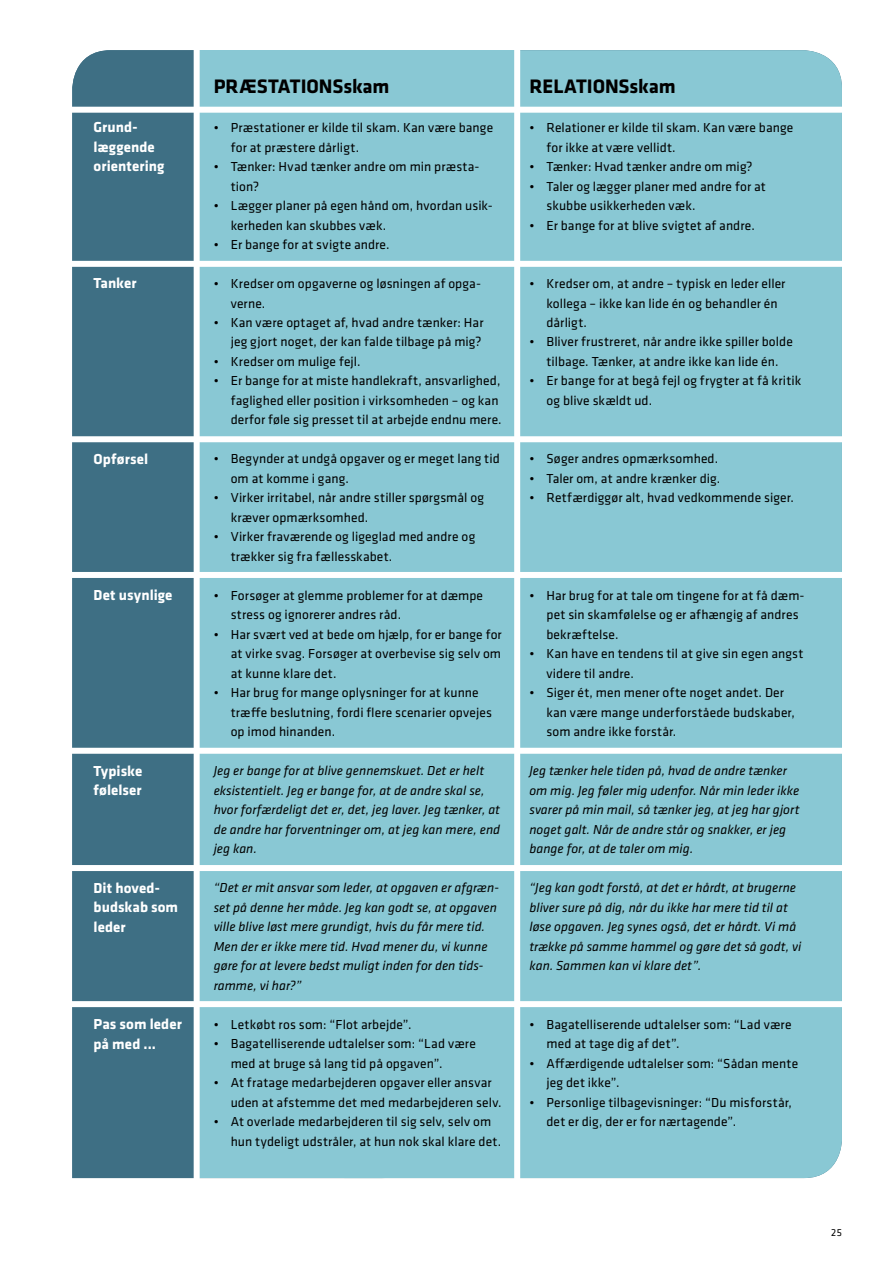
<style>
.page{position:relative;width:893px;height:1263px;background:#fff}
.page>*{position:absolute;margin:0;border:0;box-sizing:border-box;transform-origin:0 0}
.t1{font:700 20.25px "Klavika Basic";letter-spacing:-.005em;color:#000}
.t2{font:700 15px/19.5px "Klavika Basic";letter-spacing:.005em;color:#fff}
.t3{font:13.5px/19.5px "Klavika Basic";letter-spacing:.005em;color:#000}
.t4{font:italic 13.5px/19.5px "Klavika Basic";letter-spacing:.005em;color:#000}
.t5{font:10.5px "Klavika Basic";color:#000}
</style>
<div class="page">
<div style="left:520px;top:50px;width:322px;height:1128px;background:#89c8d4"></div>
<div style="left:72px;top:50px;width:122px;height:1128px;background:#3e6f84"></div>
<div style="left:197px;top:50px;width:320px;height:1128px;background:#89c8d4"></div>
<div style="left:0;top:107px;width:893px;height:6px;background:#fff"></div>
<div style="left:0;top:261px;width:893px;height:6px;background:#fff"></div>
<div style="left:0;top:436px;width:893px;height:6px;background:#fff"></div>
<div style="left:0;top:572px;width:893px;height:6px;background:#fff"></div>
<div style="left:0;top:748px;width:893px;height:6px;background:#fff"></div>
<div style="left:0;top:865px;width:893px;height:6px;background:#fff"></div>
<div style="left:0;top:1001px;width:893px;height:6px;background:#fff"></div>
<div style="left:194px;top:35px;width:6px;height:1192px;background:#fff"></div>
<div style="left:514px;top:35px;width:6px;height:1192px;background:#fff"></div>
<p class="t2" style="left:94px;top:117px;width:72px">Grund&shy;læggende orientering</p>
<p class="t2" style="left:94px;top:273px;width:45px">Tanker</p>
<p class="t2" style="left:94px;top:448px;width:56px">Opførsel</p>
<p class="t2" style="left:94px;top:585px;width:81px">Det usynlige</p>
<p class="t2" style="left:94px;top:760px;width:50px">Typiske følelser</p>
<p class="t2" style="left:94px;top:877px;width:86px">Dit hoved&shy;budskab som leder</p>
<p class="t2" style="left:94px;top:1014px;width:90px">Pas som leder på med ...</p>
<h1 class="t1" style="left:214px;top:72px;width:177px">PRÆSTATIONSskam</h1>
<p class="t3" style="left:231px;top:117px;width:264px;text-indent:-17px">• Præstationer er kilde til skam. Kan være bange for at præstere dårligt.</p>
<p class="t3" style="left:231px;top:156px;width:250px;text-indent:-17px">• Tænker: Hvad tænker andre om min præsta&shy;tion?</p>
<p class="t3" style="left:231px;top:195px;width:264px;text-indent:-17px">• Lægger planer på egen hånd om, hvordan usik&shy;kerheden kan skubbes væk.</p>
<p class="t3" style="left:214px;top:234px;width:177px">• Er bange for at svigte andre.</p>
<p class="t3" style="left:231px;top:273px;width:252px;text-indent:-17px">• Kredser om opgaverne og løsningen af opga&shy;verne.</p>
<p class="t3" style="left:214px;top:312px;width:271px;text-align:right">• Kan være optaget af, hvad andre tænker: Har jeg gjort noget, der kan falde tilbage på mig?</p>
<p class="t3" style="left:214px;top:351px;width:148px">• Kredser om mulige fejl.</p>
<p class="t3" style="left:231px;top:371px;width:273px;text-indent:-17px">• Er bange for at miste handlekraft, ansvarlighed, faglighed eller position i virksomheden – og kan derfor føle sig presset til at arbejde endnu mere.</p>
<p class="t3" style="left:231px;top:449px;width:271px;text-indent:-17px">• Begynder at undgå opgaver og er meget lang tid om at komme i gang.</p>
<p class="t3" style="left:231px;top:488px;width:255px;text-indent:-17px">• Virker irritabel, når andre stiller spørgsmål og kræver opmærksomhed.</p>
<p class="t3" style="left:231px;top:527px;width:246px;text-indent:-17px">• Virker fraværende og ligeglad med andre og trækker sig fra fællesskabet.</p>
<p class="t3" style="left:231px;top:585px;width:254px;text-indent:-17px">• Forsøger at glemme problemer for at dæmpe stress og ignorerer andres råd.</p>
<p class="t3" style="left:231px;top:624px;width:273px;text-align:justify;text-indent:-17px">• Har svært ved at bede om hjælp, for er bange for at virke svag. Forsøger at overbevise sig selv om at kunne klare det.</p>
<p class="t3" style="left:231px;top:683px;width:263px;text-indent:-17px">• Har brug for mange oplysninger for at kunne træffe beslutning, fordi flere scenarier opvejes op imod hinanden.</p>
<p class="t4" style="left:214px;top:761px;width:288px">Jeg er bange for at blive gennemskuet. Det er helt eksistentielt. Jeg er bange for, at de andre skal se, hvor forfærdeligt det er, det, jeg laver. Jeg tænker, at de andre har forventninger om, at jeg kan mere, end jeg kan.</p>
<p class="t4" style="left:214px;top:878px;width:287px">“Det er mit ansvar som leder, at opgaven er afgræn&shy;set på denne her måde. Jeg kan godt se, at opgaven ville blive løst mere grundigt, hvis du får mere tid.<br>Men der er ikke mere tid. Hvad mener du, vi kunne gøre for at levere bedst muligt inden for den tids&shy;ramme, vi har?”</p>
<p class="t3" style="left:214px;top:1014px;width:199px">• Letkøbt ros som: “Flot arbejde”.</p>
<p class="t3" style="left:231px;top:1034px;width:247px;text-indent:-17px">• Bagatelliserende udtalelser som: “Lad være med at bruge så lang tid på opgaven”.</p>
<p class="t3" style="left:231px;top:1073px;width:272px;text-indent:-17px">• At fratage medarbejderen opgaver eller ansvar uden at afstemme det med medarbejderen selv.</p>
<p class="t3" style="left:231px;top:1112px;width:272px;text-indent:-17px">• At overlade medarbejderen til sig selv, selv om hun tydeligt udstråler, at hun nok skal klare det.</p>
<h1 class="t1" style="left:529px;top:72px;width:148px">RELATIONSskam</h1>
<p class="t3" style="left:546px;top:117px;width:248px;text-indent:-17px">• Relationer er kilde til skam. Kan være bange for ikke at være vellidt.</p>
<p class="t3" style="left:529px;top:156px;width:225px">• Tænker: Hvad tænker andre om mig?</p>
<p class="t3" style="left:546px;top:176px;width:221px;text-indent:-17px">• Taler og lægger planer med andre for at skubbe usikkerheden væk.</p>
<p class="t3" style="left:529px;top:215px;width:227px">• Er bange for at blive svigtet af andre.</p>
<p class="t3" style="left:546px;top:273px;width:241px;text-indent:-17px">• Kredser om, at andre – typisk en leder eller kollega – ikke kan lide én og behandler én dårligt.</p>
<p class="t3" style="left:529px;top:332px;width:265px;text-align:center">• Bliver frustreret, når andre ikke spiller bolde tilbage. Tænker, at andre ikke kan lide én.</p>
<p class="t3" style="left:546px;top:371px;width:256px;text-indent:-17px">• Er bange for at begå fejl og frygter at få kritik og blive skældt ud.</p>
<p class="t3" style="left:529px;top:449px;width:190px">• Søger andres opmærksomhed.</p>
<p class="t3" style="left:529px;top:468px;width:192px">• Taler om, at andre krænker dig.</p>
<p class="t3" style="left:529px;top:488px;width:266px">• Retfærdiggør alt, hvad vedkommende siger.</p>
<p class="t3" style="left:546px;top:585px;width:260px;text-indent:-17px">• Har brug for at tale om tingene for at få dæm&shy;pet sin skamfølelse og er afhængig af andres bekræftelse.</p>
<p class="t3" style="left:546px;top:644px;width:259px;text-indent:-17px">• Kan have en tendens til at give sin egen angst videre til andre.</p>
<p class="t3" style="left:546px;top:683px;width:250px;text-indent:-17px">• Siger ét, men mener ofte noget andet. Der kan være mange underforståede budskaber, som andre ikke forstår.</p>
<p class="t4" style="left:529px;top:761px;width:272px">Jeg tænker hele tiden på, hvad de andre tænker om mig. Jeg føler mig udenfor. Når min leder ikke svarer på min mail, så tænker jeg, at jeg har gjort noget galt. Når de andre står og snakker, er jeg bange for, at de taler om mig.</p>
<p class="t4" style="left:529px;top:878px;width:273px">“Jeg kan godt forstå, at det er hårdt, at brugerne bliver sure på dig, når du ikke har mere tid til at løse opgaven. Jeg synes også, det er hårdt. Vi må trække på samme hammel og gøre det så godt, vi kan. Sammen kan vi klare det”.</p>
<p class="t3" style="left:546px;top:1014px;width:247px;text-indent:-17px">• Bagatelliserende udtalelser som: “Lad være med at tage dig af det”.</p>
<p class="t3" style="left:546px;top:1053px;width:253px;text-indent:-17px">• Affærdigende udtalelser som: “Sådan mente jeg det ikke”.</p>
<p class="t3" style="left:546px;top:1092px;width:247px;text-indent:-17px">• Personlige tilbagevisninger: “Du misforstår, det er dig, der er for nærtagende”.</p>
<p class="t5" style="left:831px;top:1225px;width:12px">25</p>
</div>
